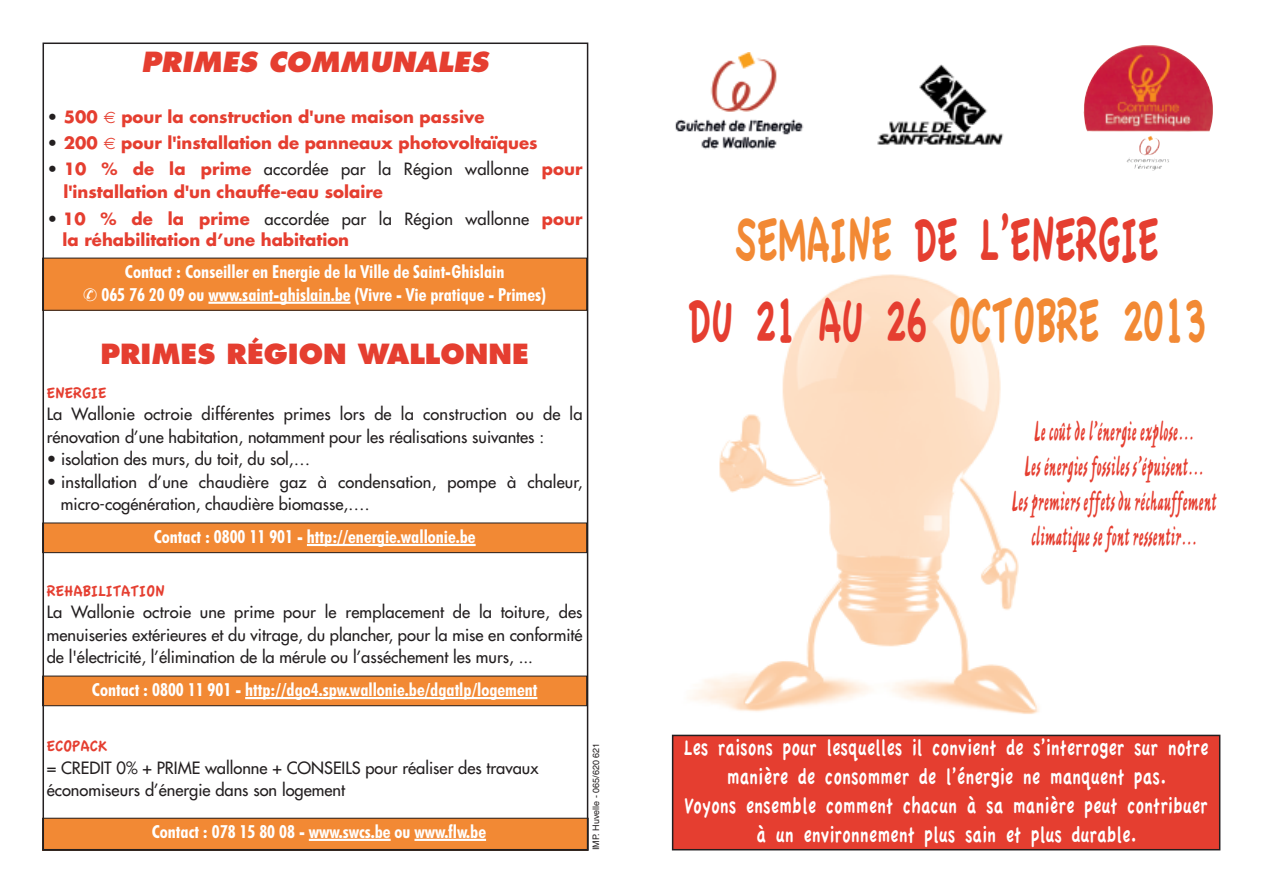
<style>
.page{position:relative;width:1263px;height:893px;background:#fff}
.page>*{position:absolute;margin:0;border:0;box-sizing:border-box;transform-origin:0 0}
.t1{font:66.15px/81px "Apple Casual";color:#e53e30;text-align:center;scale:.62 1}
.t2{font:29.25px/35.1px "Ashley Script MT Std";color:#e53e30;text-align:center;scale:.54 1}
.t3{font:800 27px "Futura";color:#e53e30}
.t4{font:italic 800 27px "Futura";letter-spacing:.005em;color:#e53e30}
.t5{font:23.7px/29px "Apple Casual";color:#fff;text-align:center;scale:.76 1}
.t6{font:700 condensed 18px/22.8px "Futura BT";color:#fff;text-align:center}
.t7{font:16.5px/22.5px "Futura";color:#231f20}
.t8{font:700 16.5px/22.5px "Futura";color:#e53e30}
.t9{font:16.5px "Apple Casual";color:#e53e30}
.t10{font:9px "Helvetica";color:#231f20}
.s1{color:#231f20}
.s2{font-weight:400;color:#231f20}
.s3{color:#f28934}
</style>
<div class="page">
<img style="left:673px;top:274px;width:492px;height:461px">
<img style="left:877px;top:64px;width:127px;height:81px">
<img style="left:675px;top:52px;width:129px;height:98px">
<img style="left:1084px;top:45px;width:129px;height:125px">
<div style="left:673px;top:735px;width:547px;height:115px;background:#e53e30"></div>
<div style="left:672px;top:735px;width:548px;height:115px;border:2px solid #231f20"></div>
<div style="left:43px;top:258px;width:544px;height:52px;background:#f28934"></div>
<hr style="left:208px;top:302px;width:142px;height:2px;background:#fff">
<div style="left:43px;top:523px;width:544px;height:30px;background:#f28934"></div>
<div style="left:43px;top:523px;width:544px;height:30px;border:1px solid #231f20"></div>
<hr style="left:307px;top:544px;width:169px;height:2px;background:#fff">
<div style="left:43px;top:676px;width:544px;height:30px;background:#f28934"></div>
<div style="left:43px;top:676px;width:544px;height:30px;border:1px solid #231f20"></div>
<hr style="left:245px;top:697px;width:292px;height:2px;background:#fff">
<div style="left:43px;top:818px;width:545px;height:32px;background:#f28934"></div>
<div style="left:43px;top:818px;width:545px;height:32px;border:1px solid #231f20"></div>
<hr style="left:309px;top:839px;width:82px;height:2px;background:#fff">
<hr style="left:414px;top:839px;width:72px;height:2px;background:#fff">
<h3 class="t4" style="left:141px;top:50px;width:349px">PRIMES COMMUNALES</h3>
<p class="t8" style="left:47px;top:107px;width:52px"><span class="s1">•</span> 500</p>
<p class="t8" style="left:121px;top:107px;width:365px">pour la construction d'une maison passive</p>
<p class="t8" style="left:47px;top:133px;width:52px"><span class="s1">•</span> 200</p>
<p class="t8" style="left:121px;top:133px;width:418px">pour l'installation de panneaux photovoltaïques</p>
<p class="t8" style="left:64px;top:159px;width:521px;text-indent:-17px"><span class="s1">•</span> 10 % de la prime <span class="s2">accordée par la Région wallonne</span> pour l'installation d'un chauffe-eau solaire</p>
<p class="t8" style="left:63px;top:209px;width:522px;line-height:21.9px;text-indent:-16px"><span class="s1">•</span> 10 % de la prime <span class="s2">accordée par la Région wallonne</span> pour la réhabilitation d’une habitation</p>
<p class="t6" style="left:83px;top:261px;width:464px">Contact : Conseiller en Energie de la Ville de Saint-Ghislain<br>✆ 065 76 20 09 ou www.saint-ghislain.be (Vivre - Vie pratique - Primes)</p>
<h3 class="t3" style="left:101px;top:342px;width:430px">PRIMES RÉGION WALLONNE</h3>
<p class="t9" style="left:47px;top:384px;width:61px">ENERGIE</p>
<p class="t7" style="left:47px;top:404px;width:537px">La Wallonie octroie différentes primes lors de la construction ou de la rénovation d’une habitation, notamment pour les réalisations suivantes :</p>
<p class="t7" style="left:47px;top:449px;width:265px">• isolation des murs, du toit, du sol,…</p>
<p class="t7" style="left:61px;top:472px;width:523px;text-indent:-14px">• installation d’une chaudière gaz à condensation, pompe à chaleur, micro-cogénération, chaudière biomasse,….</p>
<p class="t6" style="left:154px;top:526px;width:323px">Contact : 0800 11 901 - http://energie.wallonie.be</p>
<p class="t9" style="left:47px;top:582px;width:120px">REHABILITATION</p>
<p class="t7" style="left:47px;top:602px;width:537px;text-align:justify">La Wallonie octroie une prime pour le remplacement de la toiture, des menuiseries extérieures et du vitrage, du plancher, pour la mise en conformité de l'électricité, l’élimination de la mérule ou l’asséchement les murs, ...</p>
<p class="t6" style="left:92px;top:679px;width:447px">Contact : 0800 11 901 - http://dgo4.spw.wallonie.be/dgatlp/logement</p>
<p class="t9" style="left:47px;top:737px;width:62px">ECOPACK</p>
<p class="t7" style="left:47px;top:757px;width:493px">= CREDIT 0% + PRIME wallonne + CONSEILS pour réaliser des travaux économiseurs d’énergie dans son logement</p>
<p class="t6" style="left:152px;top:821px;width:336px">Contact : 078 15 80 08 - www.swcs.be ou www.flw.be</p>
<p class="t10" style="left:591px;top:850px;width:109px;rotate:-90deg">IMP. Huvelle - 065/620 621</p>
<h1 class="t1" style="left:688px;top:200px;width:837px"><span class="s3">SEMAINE</span> DE L’ENERGIE<br>DU 21 AU 26 <span class="s3">OCTOBRE 2013</span></h1>
<h2 class="t2" style="left:1012px;top:416px;width:380px">Le coût de l’énergie explose…<br>Les énergies fossiles s’épuisent…<br>Les premiers effets du réchauffement climatique se font ressentir…</h2>
<h3 class="t5" style="left:684px;top:734px;width:692px">Les raisons pour lesquelles il convient de s’interroger sur notre manière de consommer de l’énergie ne manquent pas.<br>Voyons ensemble comment chacun à sa manière peut contribuer à un environnement plus sain et plus durable.</h3>
</div>
